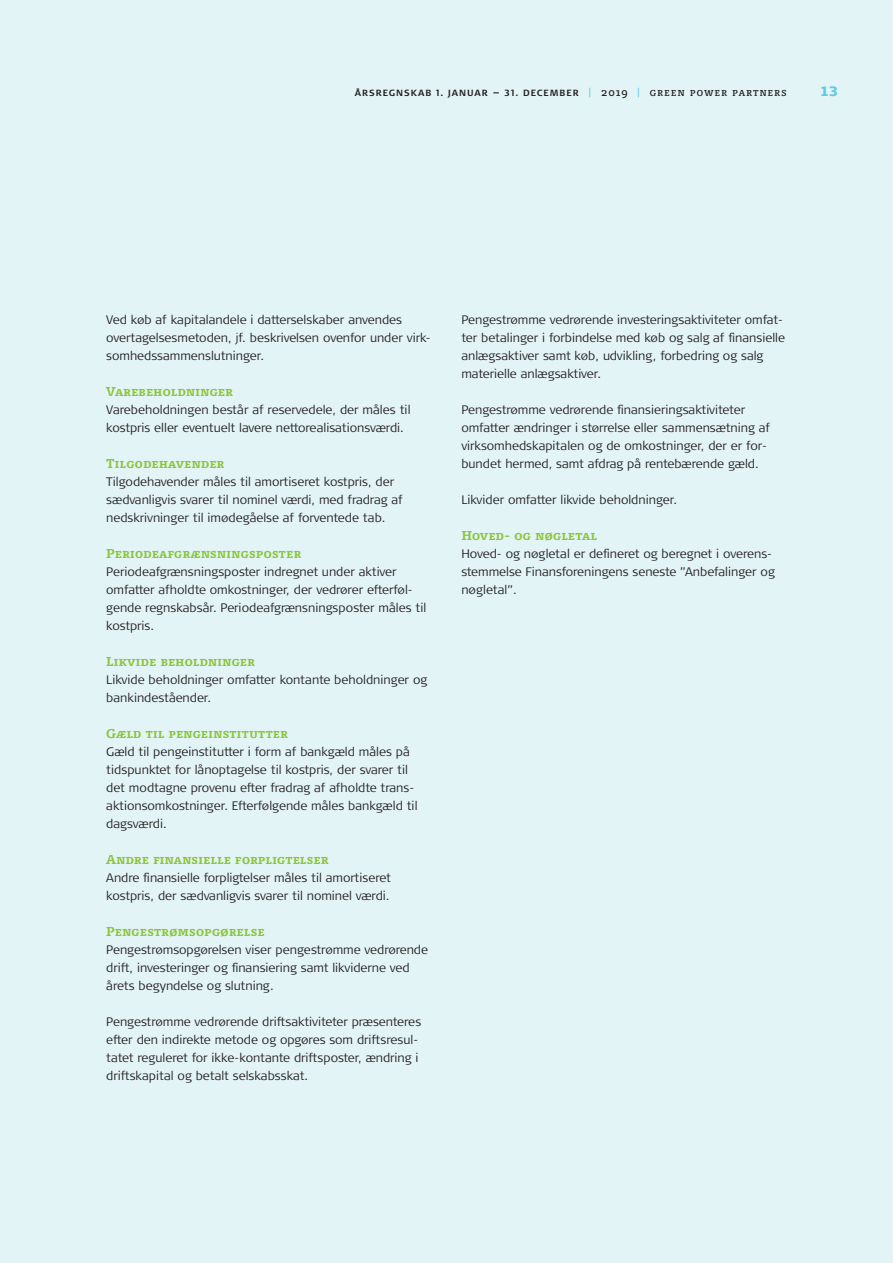
<style>
.page{position:relative;width:893px;height:1263px;background:#e3f4f7}
.page>*{position:absolute;margin:0;border:0;box-sizing:border-box;transform-origin:0 0}
.t1{font:900 13.5px "Signa OT";color:#60cae1}
.t2{font:300 12.3px/18px "Signa OT";color:#231f20}
.t3{font:12.3px "Olsen Bold SC";letter-spacing:.015em;color:#8bc63e}
.t4{font:700 9px "Signa OT";letter-spacing:.11em;color:#231f20}
.s1{font-family:"Olsen Regular SC";font-weight:400;font-size:10.5px;color:#60cae1}
.s2{font-family:"Olsen Regular SC";font-weight:400;font-size:10.5px}
</style>
<div class="page">
<p class="t4" style="left:355px;top:88px;width:433px">ÅRSREGNSKAB 1. JANUAR — 31. DECEMBER <span class="s1">|</span> <span class="s2">2019</span> <span class="s1">|</span> <span class="s2">green power partners</span></p>
<p class="t1" style="left:820px;top:83px;width:20px">13</p>
<p class="t2" style="left:106px;top:311px;width:326px">Ved køb af kapitalandele i datterselskaber anvendes overtagelsesmetoden, jf. beskrivelsen ovenfor under virk&shy;somhedssammenslutninger.</p>
<p class="t3" style="left:106px;top:383px;width:128px">Varebeholdninger</p>
<p class="t2" style="left:106px;top:401px;width:306px">Varebeholdningen består af reservedele, der måles til kostpris eller eventuelt lavere nettorealisationsværdi.</p>
<p class="t3" style="left:106px;top:455px;width:120px">Tilgodehavender</p>
<p class="t2" style="left:106px;top:473px;width:298px">Tilgodehavender måles til amortiseret kostpris, der sædvanligvis svarer til nominel værdi, med fradrag af nedskrivninger til imødegåelse af forventede tab.</p>
<p class="t3" style="left:106px;top:545px;width:197px">Periodeafgrænsningsposter</p>
<p class="t2" style="left:106px;top:563px;width:322px">Periodeafgrænsningsposter indregnet under aktiver omfatter afholdte omkostninger, der vedrører efterføl&shy;gende regnskabsår. Periodeafgrænsningsposter måles til kostpris.</p>
<p class="t3" style="left:106px;top:653px;width:150px">Likvide beholdninger</p>
<p class="t2" style="left:106px;top:671px;width:322px">Likvide beholdninger omfatter kontante beholdninger og bankindeståender.</p>
<p class="t3" style="left:106px;top:725px;width:183px">Gæld til pengeinstitutter</p>
<p class="t2" style="left:106px;top:743px;width:313px">Gæld til pengeinstitutter i form af bankgæld måles på tidspunktet for lånoptagelse til kostpris, der svarer til det modtagne provenu efter fradrag af afholdte trans&shy;aktionsomkostninger. Efterfølgende måles bankgæld til dagsværdi.</p>
<p class="t3" style="left:106px;top:851px;width:224px">Andre finansielle forpligtelser</p>
<p class="t2" style="left:106px;top:869px;width:286px">Andre finansielle forpligtelser måles til amortiseret kostpris, der sædvanligvis svarer til nominel værdi.</p>
<p class="t3" style="left:106px;top:923px;width:160px">Pengestrømsopgørelse</p>
<p class="t2" style="left:106px;top:941px;width:323px">Pengestrømsopgørelsen viser pengestrømme vedrørende drift, investeringer og finansiering samt likviderne ved årets begyndelse og slutning.</p>
<p class="t2" style="left:106px;top:1013px;width:316px">Pengestrømme vedrørende driftsaktiviteter præsenteres efter den indirekte metode og opgøres som driftsresul&shy;tatet reguleret for ikke-kontante driftsposter, ændring i driftskapital og betalt selskabsskat.</p>
<p class="t2" style="left:461px;top:311px;width:325px">Pengestrømme vedrørende investeringsaktiviteter omfat&shy;ter betalinger i forbindelse med køb og salg af finansielle anlægsaktiver samt køb, udvikling, forbedring og salg materielle anlægsaktiver.</p>
<p class="t2" style="left:461px;top:401px;width:310px">Pengestrømme vedrørende finansieringsaktiviteter omfatter ændringer i størrelse eller sammensætning af virksomhedskapitalen og de omkostninger, der er for&shy;bundet hermed, samt afdrag på rentebærende gæld.</p>
<p class="t2" style="left:461px;top:491px;width:217px">Likvider omfatter likvide beholdninger.</p>
<p class="t3" style="left:461px;top:527px;width:137px">Hoved- og nøgletal</p>
<p class="t2" style="left:461px;top:545px;width:315px">Hoved- og nøgletal er defineret og beregnet i overens&shy;stemmelse Finansforeningens seneste ”Anbefalinger og nøgletal”.</p>
</div>
